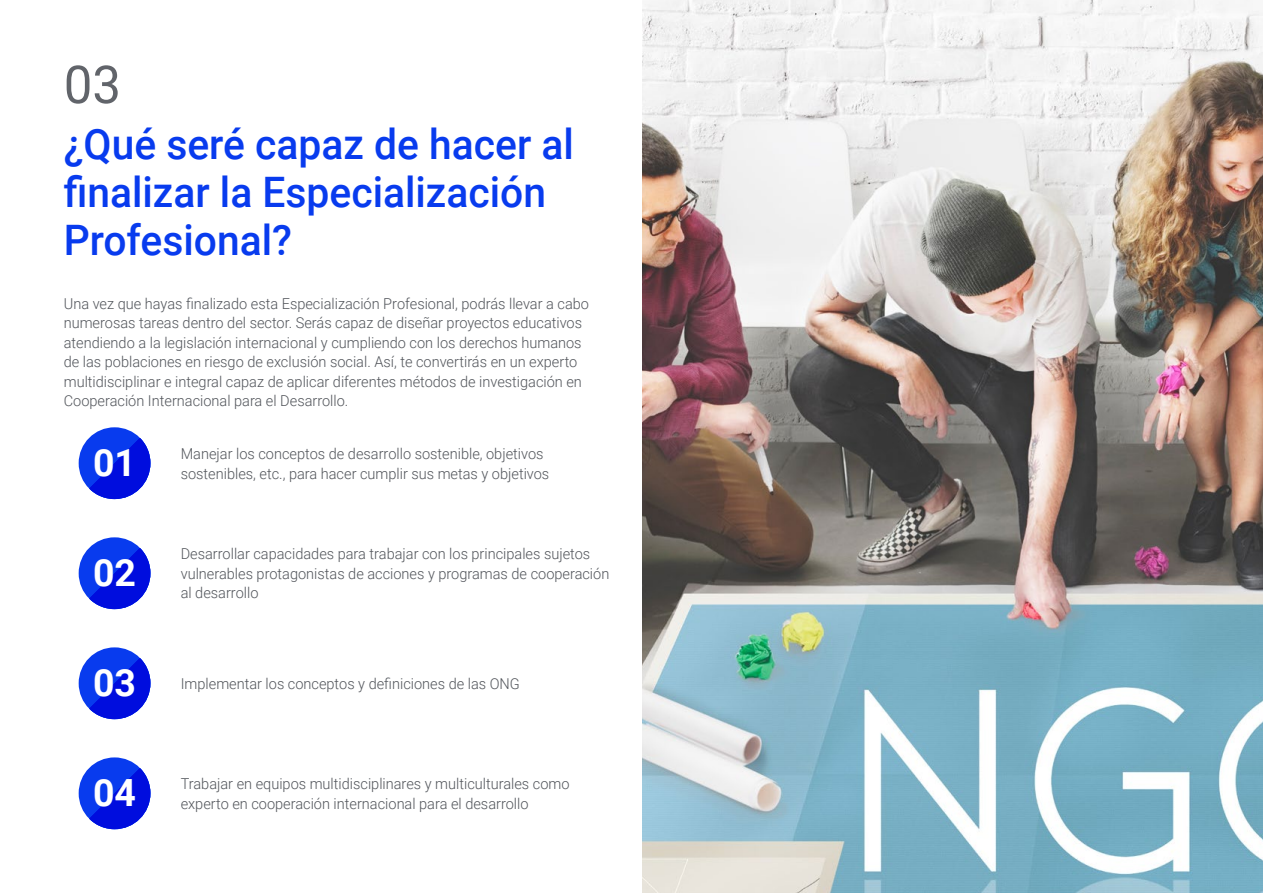
<style>
.page{position:relative;width:1263px;height:893px;background:#fff}
.page>*{position:absolute;margin:0;border:0;box-sizing:border-box;transform-origin:0 0}
.t1{font:52.5px "Roboto";color:#61646a}
.t2{font:500 42px/48px "Roboto";color:#083bee}
.t3{font:700 37.5px "Roboto";color:#fff}
.t4{font:300 15px/19.5px "Roboto";color:#52555b}
</style>
<div class="page">
<img style="left:642px;top:0;width:621px;height:893px">
<div style="left:79px;top:537px;width:71px;height:72px;background:#083bee;border-radius:50%"></div>
<svg style="left:89px;top:548px;width:61px;height:61px"></svg>
<div style="left:79px;top:757px;width:71px;height:72px;background:#083bee;border-radius:50%"></div>
<svg style="left:89px;top:768px;width:61px;height:61px"></svg>
<div style="left:79px;top:647px;width:71px;height:72px;background:#083bee;border-radius:50%"></div>
<svg style="left:89px;top:658px;width:61px;height:61px"></svg>
<div style="left:79px;top:427px;width:71px;height:72px;background:#083bee;border-radius:50%"></div>
<svg style="left:89px;top:438px;width:61px;height:61px"></svg>
<h1 class="t1" style="left:64px;top:48px;width:59px">03</h1>
<h2 class="t2" style="left:64px;top:119px;width:512px">¿Qué seré capaz de hacer al finalizar la Especialización<br>Profesional?</h2>
<p class="t4" style="left:64px;top:293px;width:527px">Una vez que hayas finalizado esta Especialización Profesional, podrás llevar a cabo numerosas tareas dentro del sector. Serás capaz de diseñar proyectos educativos atendiendo a la legislación internacional y cumpliendo con los derechos humanos de las poblaciones en riesgo de exclusión social. Así, te convertirás en un experto multidisciplinar e integral capaz de aplicar diferentes métodos de investigación en Cooperación Internacional para el Desarrollo.</p>
<h3 class="t3" style="left:93px;top:436px;width:45px">01</h3>
<p class="t4" style="left:181px;top:443px;width:364px">Manejar los conceptos de desarrollo sostenible, objetivos</p>
<p class="t4" style="left:181px;top:463px;width:370px">sostenibles, etc., para hacer cumplir sus metas y objetivos</p>
<h3 class="t3" style="left:93px;top:546px;width:45px">02</h3>
<p class="t4" style="left:181px;top:544px;width:430px">Desarrollar capacidades para trabajar con los principales sujetos vulnerables protagonistas de acciones y programas de cooperación al desarrollo</p>
<h3 class="t3" style="left:93px;top:656px;width:45px">03</h3>
<p class="t4" style="left:181px;top:673px;width:341px">Implementar los conceptos y definiciones de las ONG</p>
<h3 class="t3" style="left:93px;top:766px;width:45px">04</h3>
<p class="t4" style="left:181px;top:773px;width:390px">Trabajar en equipos multidisciplinares y multiculturales como experto en cooperación internacional para el desarrollo</p>
</div>
